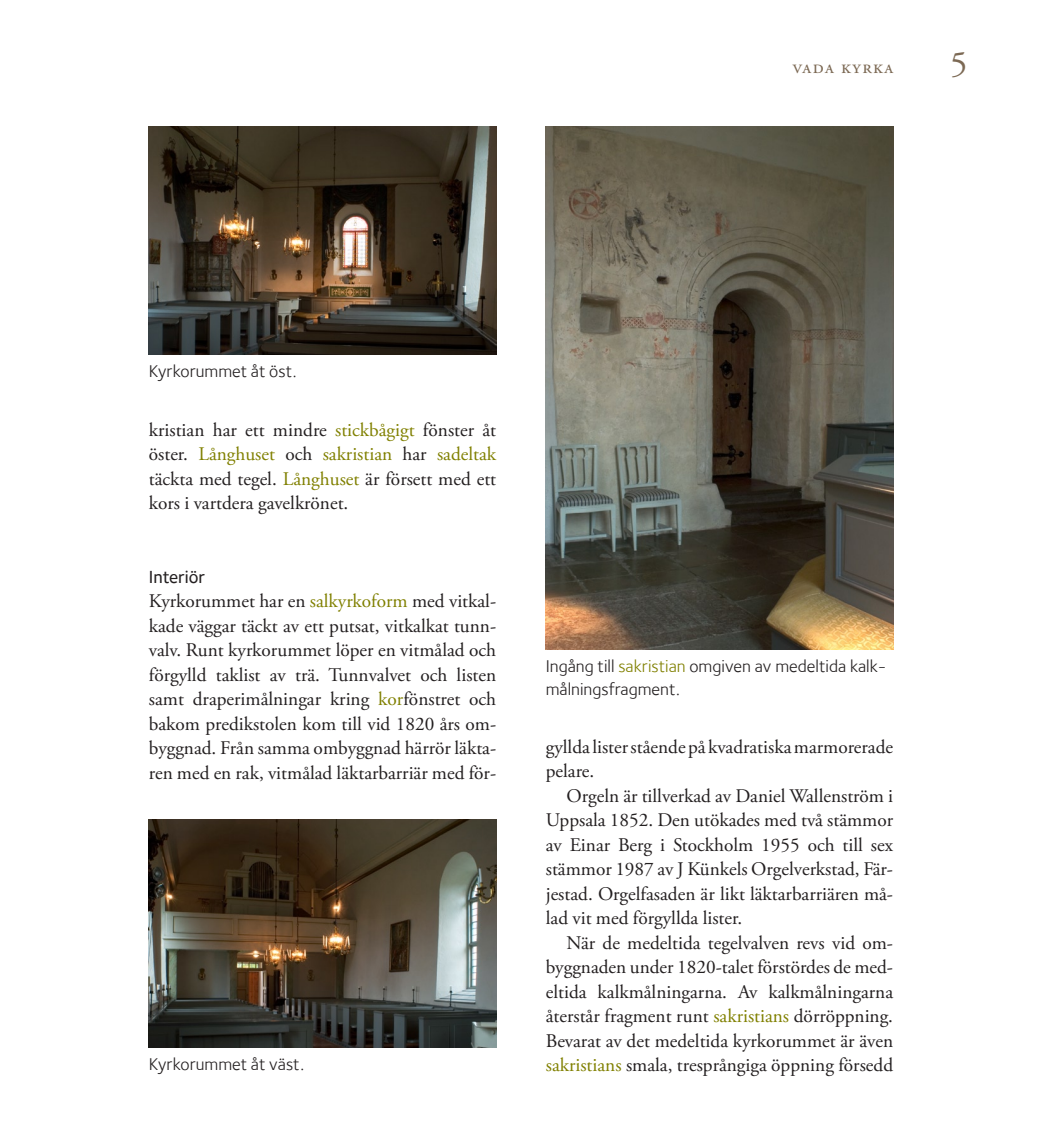
<style>
.page{position:relative;width:1042px;height:1141px;background:#fff}
.page>*{position:absolute;margin:0;border:0;box-sizing:border-box;transform-origin:0 0}
.Bröd_utan_indrag{font:35px "Adobe Garamond Pro";color:#7c6954}
.Bröd_med_indrag{font:19.25px/24.5px "Adobe Garamond Pro";color:#231f20;text-align:justify}
.Bröd_utan_indrag-2{font:19.25px/24.5px "Adobe Garamond Pro";color:#231f20;text-align:justify}
.Bröd_utan_indrag-3{font:19.25px "Adobe Garamond Pro";letter-spacing:.075em;color:#7c6954}
.Rubrik_4_gemena_svar{font:500 18.03px "Foundry Sterling";color:#231f20}
.Bildtext{font:17.5px/22.8px "Foundry Sterling";color:#231f20}
.s1{color:#808000}
</style>
<div class="page">
<img style="left:149px;top:126px;width:347px;height:229px">
<img style="left:149px;top:819px;width:347px;height:228px">
<img style="left:546px;top:126px;width:347px;height:524px">
<p class="Bröd_utan_indrag-3" style="left:793px;top:56px;width:102px">vada kyrka</p>
<p class="Bröd_utan_indrag" style="left:950px;top:43px;width:19px">5</p>
<p class="Bildtext" style="left:149px;top:360px;width:149px">Kyrkorummet åt öst.</p>
<p class="Bröd_med_indrag" style="left:149px;top:418px;width:349px">kristian har ett mindre <span class="s1">stickbågigt</span> fönster åt öster. <span class="s1">Långhuset</span> och <span class="s1">sakristian</span> har <span class="s1">sadeltak </span>täckta med tegel. <span class="s1">Långhuset</span> är försett med ett kors i vartdera gavelkrönet.</p>
<p class="Rubrik_4_gemena_svar" style="left:149px;top:566px;width:58px">Interiör</p>
<p class="Bröd_utan_indrag-2" style="left:149px;top:589px;width:349px">Kyrkorummet har en <span class="s1">salkyrkoform</span> med vitkal&shy;kade väggar täckt av ett putsat, vitkalkat tunn&shy;valv. Runt kyrkorummet löper en vitmålad och förgylld taklist av trä. Tunnvalvet och listen samt draperimålningar kring <span class="s1">kor</span>fönstret och bakom predikstolen kom till vid 1820 års om&shy;byggnad. Från samma ombyggnad härrör läkta&shy;ren med en rak, vitmålad läktarbarriär med för-</p>
<p class="Bildtext" style="left:149px;top:1053px;width:157px">Kyrkorummet åt väst.</p>
<p class="Bildtext" style="left:546px;top:655px;width:342px">Ingång till <span class="s1">sakristian</span> omgiven av medeltida kalk&shy;målningsfragment.</p>
<p class="Bröd_utan_indrag-2" style="left:546px;top:735px;width:349px">gyllda lister stående på kvadratiska marmorerade pelare.</p>
<p class="Bröd_med_indrag" style="left:546px;top:784px;width:349px;text-indent:21px">Orgeln är tillverkad av Daniel Wallenström i Uppsala 1852. Den utökades med två stämmor av Einar Berg i Stockholm 1955 och till sex stämmor 1987 av J Künkels Orgelverkstad, Fär&shy;jestad. Orgelfasaden är likt läktarbarriären må&shy;lad vit med förgyllda lister.</p>
<p class="Bröd_med_indrag" style="left:546px;top:931px;width:349px;text-indent:21px">När de medeltida tegelvalven revs vid om&shy;byggnaden under 1820-talet förstördes de med&shy;eltida kalkmålningarna. Av kalkmålningarna återstår fragment runt <span class="s1">sakristians</span> dörröppning.<br>Bevarat av det medeltida kyrkorummet är även <span class="s1">sakristians</span> smala, tresprångiga öppning försedd</p>
</div>
